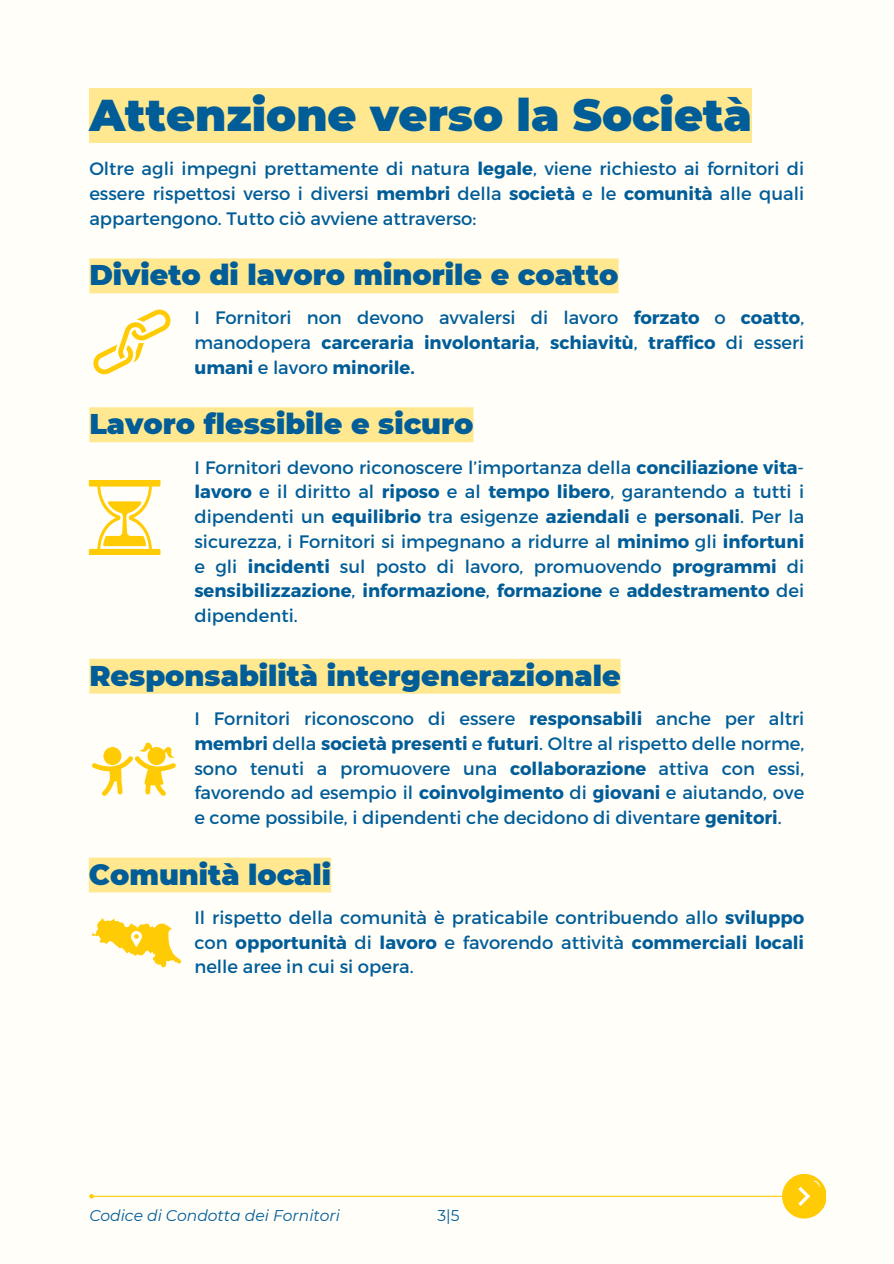
<style>
.page{position:relative;width:894px;height:1264px;background:#fff}
.page>*{position:absolute;margin:0;border:0;box-sizing:border-box;transform-origin:0 0}
.t1{font:900 44.4px "Montserrat";color:#005d98}
.t2{font:900 28.5px "Montserrat";color:#005d98}
.t3{font:18px/24.8px "Montserrat";color:#005d98;text-align:justify}
.t4{font:700 18px/24.8px "Montserrat";color:#005d98;text-align:justify}
.t5{font:italic 15.6px "Montserrat";color:#005d98}
.t6{font:15.6px "Montserrat";color:#005d98}
.s1{font-weight:700}
.s2{font-weight:400}
</style>
<div class="page">
<div style="left:0;top:0;width:893px;height:1263px;background:#fffef9"></div>
<div style="left:782px;top:1174px;width:43px;height:43px;background:#ffcb04;border-radius:50%"></div>
<svg style="left:789px;top:1174px;width:36px;height:37px"></svg>
<hr style="left:94px;top:1195px;width:710px;height:1px;background:#ffcb04">
<svg style="left:89px;top:1194px;width:5px;height:4px"></svg>
<svg style="left:92px;top:742px;width:84px;height:53px"></svg>
<div style="left:89px;top:89px;width:662px;height:54px;background:#ffe88f"></div>
<div style="left:89px;top:258px;width:529px;height:35px;background:#ffe88f"></div>
<div style="left:89px;top:658px;width:531px;height:35px;background:#ffe88f"></div>
<div style="left:89px;top:857px;width:242px;height:35px;background:#ffe88f"></div>
<svg style="left:89px;top:480px;width:71px;height:74px"></svg>
<div style="left:89px;top:407px;width:384px;height:35px;background:#ffe88f"></div>
<svg style="left:93px;top:309px;width:78px;height:66px"></svg>
<svg style="left:92px;top:918px;width:89px;height:49px"></svg>
<h3 class="t1" style="left:89px;top:88px;width:664px">Attenzione verso la Società</h3>
<h1 class="t3" style="left:89px;top:155px;width:716px">Oltre agli impegni prettamente di natura <span class="s1">legale</span>, viene richiesto ai fornitori di essere rispettosi verso i diversi <span class="s1">membri</span> della <span class="s1">società</span> e le <span class="s1">comunità</span> alle quali appartengono. Tutto ciò avviene attraverso:</h1>
<h3 class="t2" style="left:89px;top:258px;width:530px">Divieto di lavoro minorile e coatto</h3>
<h2 class="t4" style="left:194px;top:304px;width:611px"><span class="s2">I Fornitori non devono avvalersi di lavoro</span> forzato <span class="s2">o</span> coatto<span class="s2">, manodopera</span> carceraria involontaria<span class="s2">,</span> schiavitù<span class="s2">,</span> traffico <span class="s2">di esseri </span>umani <span class="s2">e lavoro</span> minorile.</h2>
<h2 class="t2" style="left:89px;top:407px;width:385px">Lavoro flessibile e sicuro</h2>
<h3 class="t3" style="left:194px;top:454px;width:611px">I Fornitori devono riconoscere l’importanza della <span class="s1">conciliazione vita&shy;lavoro</span> e il diritto al <span class="s1">riposo</span> e al <span class="s1">tempo libero</span>, garantendo a tutti i dipendenti un <span class="s1">equilibrio</span> tra esigenze <span class="s1">aziendali</span> e <span class="s1">personali</span>. Per la sicurezza, i Fornitori si impegnano a ridurre al <span class="s1">minimo</span> gli <span class="s1">infortuni </span>e gli <span class="s1">incidenti</span> sul posto di lavoro, promuovendo <span class="s1">programmi</span> di <span class="s1">sensibilizzazione</span>, <span class="s1">informazione</span>, <span class="s1">formazione</span> e <span class="s1">addestramento</span> dei dipendenti.</h3>
<h2 class="t2" style="left:89px;top:658px;width:532px">Responsabilità intergenerazionale</h2>
<p class="t3" style="left:194px;top:705px;width:611px">I Fornitori riconoscono di essere <span class="s1">responsabili</span> anche per altri <span class="s1">membri</span> della <span class="s1">società presenti</span> e <span class="s1">futuri</span>. Oltre al rispetto delle norme, sono tenuti a promuovere una <span class="s1">collaborazione</span> attiva con essi, favorendo ad esempio il <span class="s1">coinvolgimento</span> di <span class="s1">giovani</span> e aiutando, ove e come possibile, i dipendenti che decidono di diventare <span class="s1">genitori</span>.</p>
<h3 class="t2" style="left:89px;top:857px;width:244px">Comunità locali</h3>
<p class="t3" style="left:194px;top:904px;width:611px">Il rispetto della comunità è praticabile contribuendo allo <span class="s1">sviluppo </span>con <span class="s1">opportunità</span> di <span class="s1">lavoro</span> e favorendo attività <span class="s1">commerciali locali </span>nelle aree in cui si opera.</p>
<h2 class="t5" style="left:89px;top:1205px;width:252px">Codice di Condotta dei Fornitori</h2>
<p class="t6" style="left:437px;top:1205px;width:24px">3|5</p>
</div>
